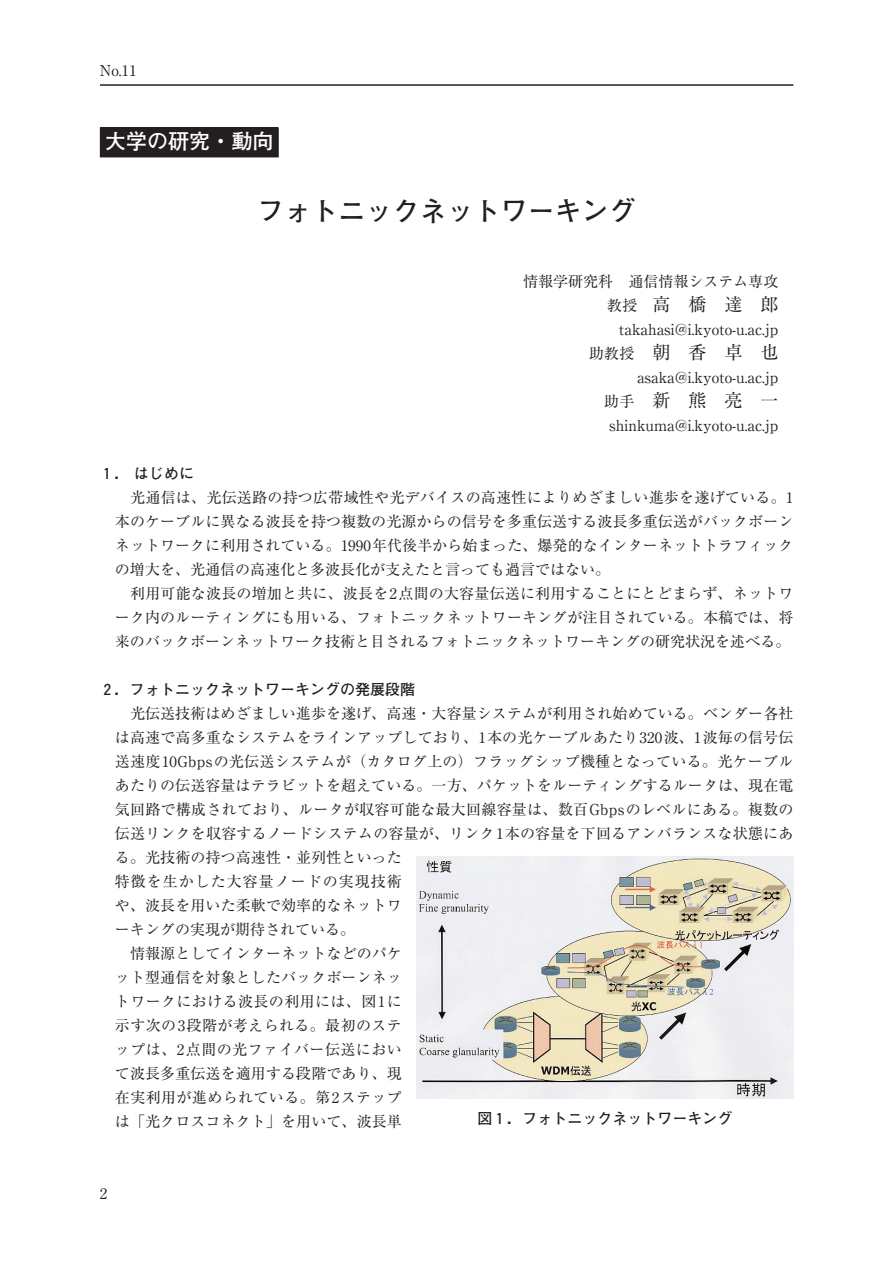
<style>
.page{position:relative;width:893px;height:1263px;background:#fff}
.page>*{position:absolute;margin:0;border:0;box-sizing:border-box;transform-origin:0 0}
.t1{font:700 27px "Futo Go B101";color:#231f20}
.t2{font:700 21px "Futo Go B101";color:#fff}
.t3{font:18px "Ryumin";color:#231f20}
.t4{font:15px/24px "Ryumin";letter-spacing:.005em;color:#231f20;text-align:justify}
.t5{font:15px "Ryumin";letter-spacing:.025em;color:#231f20}
.t6{font:700 15px "Futo Go B101";color:#231f20}
.t7{font:15px "Ryumin";letter-spacing:.03em;color:#231f20}
.t8{font:15px "Ryumin";letter-spacing:.065em;color:#231f20}
.s1{font-size:15px}
</style>
<div class="page">
<div style="left:100px;top:128px;width:178px;height:29px;background:#231f20"></div>
<hr style="left:100px;top:84px;width:693px;height:2px;background:#231f20">
<img style="left:417px;top:857px;width:376px;height:241px">
<p class="t4" style="left:100px;top:60px;width:38px">No.11</p>
<h2 class="t2" style="left:105px;top:133px;width:169px">大学の研究・動向</h2>
<h1 class="t1" style="left:257px;top:200px;width:380px">フォトニックネットワーキング</h1>
<p class="t4" style="left:523px;top:271px;width:256px">情報学研究科　通信情報システム専攻</p>
<p class="t3" style="left:607px;top:298px;width:172px"><span class="s1">教授　</span>高　橋　達　郎</p>
<p class="t4" style="left:619px;top:319px;width:161px">takahasi@i.kyoto-u.ac.jp</p>
<p class="t3" style="left:589px;top:346px;width:190px"><span class="s1">助教授</span> 朝　香　卓　也</p>
<p class="t4" style="left:637px;top:367px;width:143px">asaka@i.kyoto-u.ac.jp</p>
<p class="t3" style="left:604px;top:394px;width:175px"><span class="s1">助手</span> 新　熊　亮　一</p>
<p class="t4" style="left:609px;top:415px;width:171px">shinkuma@i.kyoto-u.ac.jp</p>
<p class="t6" style="left:100px;top:468px;width:96px">１．はじめに</p>
<p class="t4" style="left:115px;top:487px;width:680px;text-indent:15px">光通信は、光伝送路の持つ広帯域性や光デバイスの高速性によりめざましい進歩を遂げている。1本のケーブルに異なる波長を持つ複数の光源からの信号を多重伝送する波長多重伝送がバックボーンネットワークに利用されている。1990年代後半から始まった、爆発的なインターネットトラフィックの増大を、光通信の高速化と多波長化が支えたと言っても過言ではない。</p>
<p class="t4" style="left:115px;top:583px;width:680px;text-indent:15px">利用可能な波長の増加と共に、波長を2点間の大容量伝送に利用することにとどまらず、ネットワーク内のルーティングにも用いる、フォトニックネットワーキングが注目されている。本稿では、将来のバックボーンネットワーク技術と目されるフォトニックネットワーキングの研究状況を述べる。</p>
<p class="t6" style="left:100px;top:684px;width:316px">２．フォトニックネットワーキングの発展段階</p>
<p class="t4" style="left:130px;top:703px;width:665px">光伝送技術はめざましい進歩を遂げ、高速・大容量システムが利用され始めている。ベンダー各社</p>
<p class="t4" style="left:115px;top:727px;width:680px">は高速で高多重なシステムをラインアップしており、1本の光ケーブルあたり320波、1波毎の信号伝</p>
<p class="t4" style="left:115px;top:751px;width:680px">送速度10Gbpsの光伝送システムが（カタログ上の）フラッグシップ機種となっている。光ケーブル</p>
<p class="t4" style="left:115px;top:775px;width:680px">あたりの伝送容量はテラビットを超えている。一方、パケットをルーティングするルータは、現在電</p>
<p class="t4" style="left:115px;top:799px;width:680px">気回路で構成されており、ルータが収容可能な最大回線容量は、数百Gbpsのレベルにある。複数の</p>
<p class="t4" style="left:115px;top:823px;width:680px">伝送リンクを収容するノードシステムの容量が、リンク1本の容量を下回るアンバランスな状態にあ</p>
<p class="t4" style="left:115px;top:847px;width:288px">る。光技術の持つ高速性・並列性といった</p>
<p class="t8" style="left:115px;top:876px;width:288px">特徴を生かした大容量ノードの実現技術</p>
<p class="t4" style="left:115px;top:895px;width:288px">や、波長を用いた柔軟で効率的なネットワ</p>
<p class="t4" style="left:115px;top:919px;width:241px">ーキングの実現が期待されている。</p>
<p class="t4" style="left:130px;top:943px;width:273px">情報源としてインターネットなどのパケ</p>
<p class="t4" style="left:115px;top:967px;width:288px">ット型通信を対象としたバックボーンネッ</p>
<p class="t5" style="left:115px;top:996px;width:288px">トワークにおける波長の利用には、図1に</p>
<p class="t5" style="left:115px;top:1020px;width:288px">示す次の3段階が考えられる。最初のステ</p>
<p class="t7" style="left:115px;top:1044px;width:288px">ップは、2点間の光ファイバー伝送におい</p>
<p class="t4" style="left:115px;top:1063px;width:288px">て波長多重伝送を適用する段階であり、現</p>
<p class="t5" style="left:115px;top:1092px;width:288px">在実利用が進められている。第2ステップ</p>
<p class="t4" style="left:115px;top:1111px;width:288px">は「光クロスコネクト」を用いて、波長単</p>
<p class="t6" style="left:477px;top:1113px;width:256px">図１．フォトニックネットワーキング</p>
<p class="t4" style="left:100px;top:1183px;width:9px">2</p>
</div>
